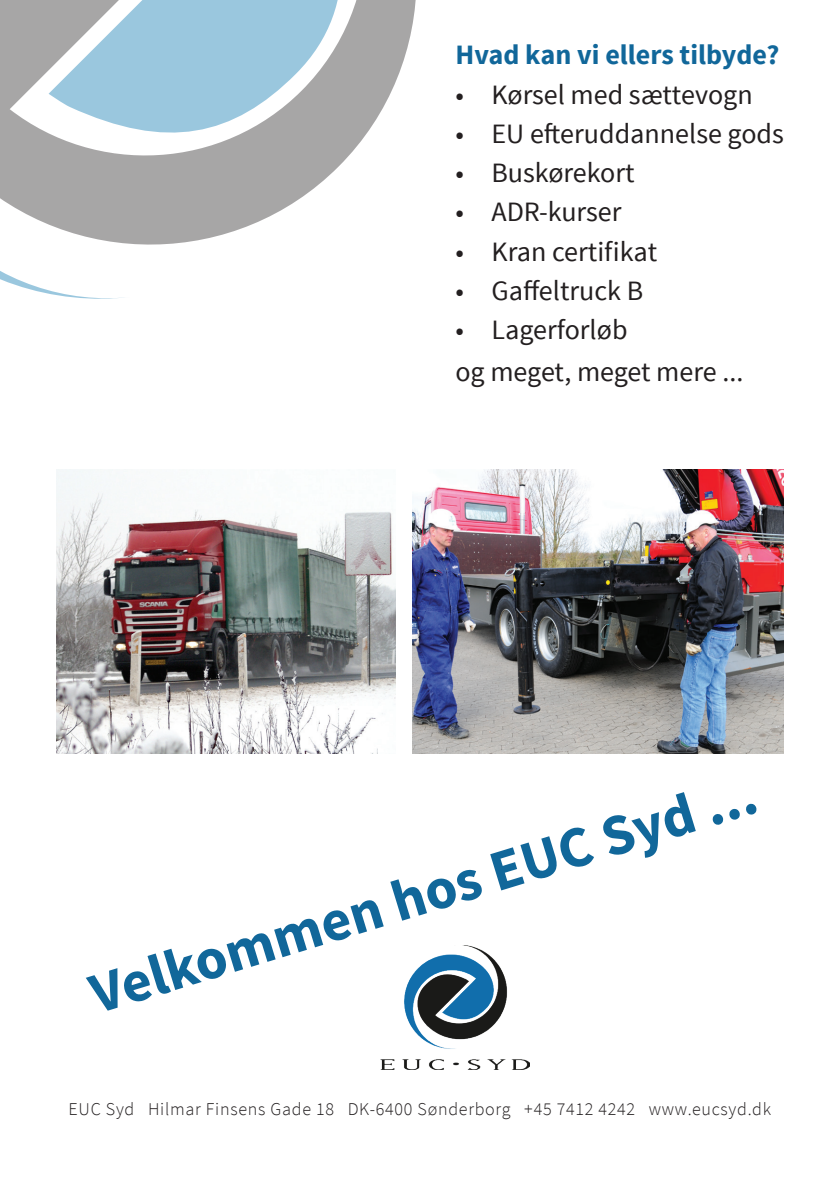
<style>
.page{position:relative;width:840px;height:1191px;background:#fff}
.page>*{position:absolute;margin:0;border:0;box-sizing:border-box;transform-origin:0 0}
.t1{font:700 58px "Source Sans Pro";color:#11679a}
.t2{font:28px/42.2px "Source Sans Pro";color:#231f20}
.t3{font:700 28px "Source Sans Pro";color:#11679a}
.t4{font:300 18px "Source Sans Pro";letter-spacing:.04em;color:#231f20}
</style>
<div class="page">
<img style="left:412px;top:470px;width:370px;height:283px">
<img style="left:56px;top:470px;width:340px;height:283px">
<img style="left:381px;top:945px;width:148px;height:124px">
<svg style="left:365px;top:0;width:51px;height:136px;fill:#a7a6a6"></svg>
<svg style="left:0;top:0;width:365px;height:299px"></svg>
<p class="t3" style="left:455px;top:37px;width:325px">Hvad kan vi ellers tilbyde?</p>
<p class="t2" style="left:455px;top:74px;width:298px">• Kørsel med sættevogn</p>
<p class="t2" style="left:455px;top:113px;width:330px">• EU efteruddannelse gods</p>
<p class="t2" style="left:455px;top:152px;width:181px">• Buskørekort</p>
<p class="t2" style="left:455px;top:191px;width:167px">• ADR-kurser</p>
<p class="t2" style="left:455px;top:231px;width:203px">• Kran certifikat</p>
<p class="t2" style="left:455px;top:270px;width:189px">• Gaffeltruck B</p>
<p class="t2" style="left:455px;top:309px;width:289px">• Lagerforløb<br>og meget, meget mere ...</p>
<h1 class="t1" style="left:81px;top:959px;width:695px;rotate:-17deg">Velkommen hos EUC Syd ...</h1>
<p class="t4" style="left:69px;top:1098px;width:703px">EUC Syd Hilmar Finsens Gade 18 DK-6400 Sønderborg +45 7412 4242 www.eucsyd.dk</p>
</div>
